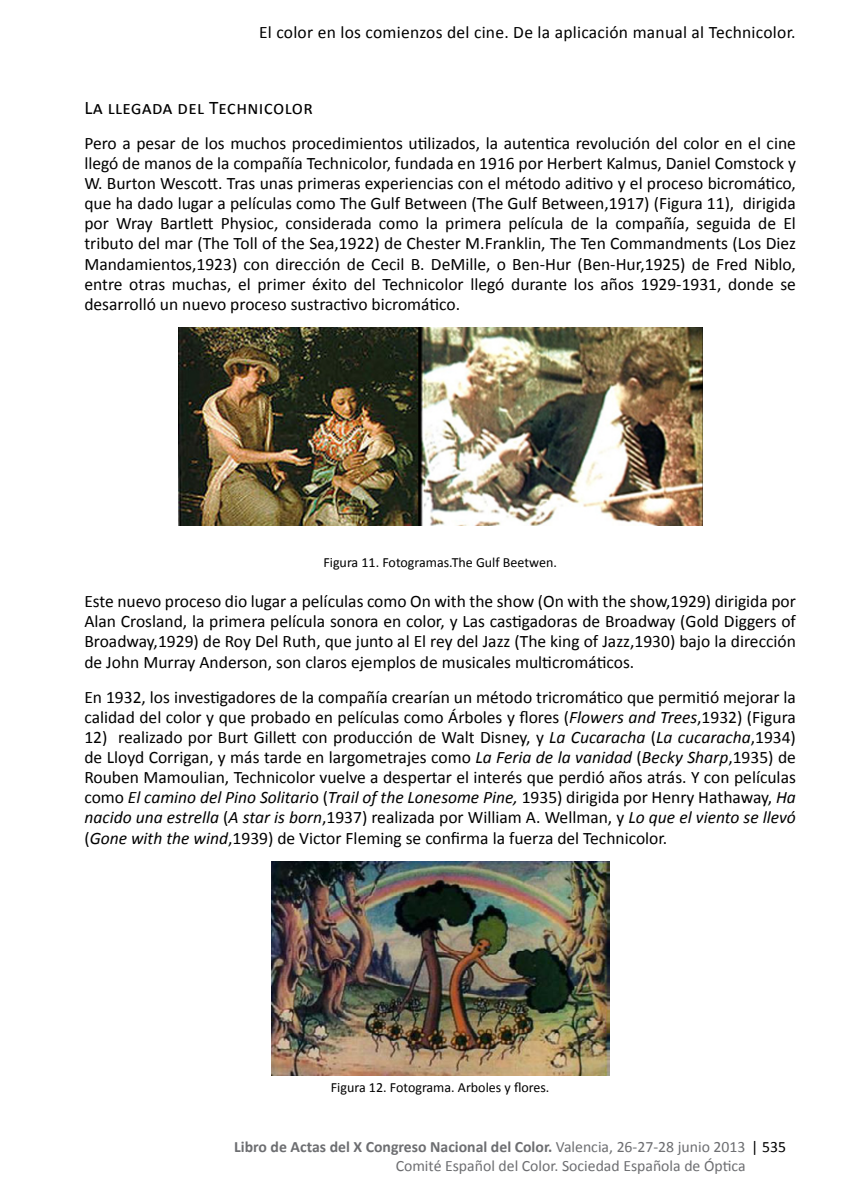
<style>
.page{position:relative;width:859px;height:1191px;background:#fff}
.page>*{position:absolute;margin:0;border:0;box-sizing:border-box;transform-origin:0 0}
.Apartado_2{font:19.25px "Calibri";letter-spacing:.02em;color:#000}
.titulo_castellano{font:17.5px/20.1px "Calibri";color:#000;text-align:justify}
.t1{font:15.75px/18.9px "Calibri";color:#6d6e71}
.Subtitle{font:14px "Calibri";color:#000}
.s1{font-style:italic}
.s2{font-weight:700}
.s3{color:#000}
</style>
<div class="page">
<img style="left:178px;top:327px;width:524px;height:198px">
<img style="left:271px;top:861px;width:338px;height:214px">
<p class="titulo_castellano" style="left:259px;top:22px;width:538px">El color en los comienzos del cine. De la aplicación manual al Technicolor.</p>
<p class="Apartado_2" style="left:84px;top:95px;width:230px">La llegada del Technicolor</p>
<p class="titulo_castellano" style="left:84px;top:133px;width:712px">Pero a pesar de los muchos procedimientos utilizados, la autentica revolución del color en el cine llegó de manos de la compañía Technicolor, fundada en 1916 por Herbert Kalmus, Daniel Comstock y W. Burton Wescott. Tras unas primeras experiencias con el método aditivo y el proceso bicromático, que ha dado lugar a películas como The Gulf Between (The Gulf Between,1917) (Figura 11), dirigida por Wray Bartlett Physioc, considerada como la primera película de la compañía, seguida de El tributo del mar (The Toll of the Sea,1922) de Chester M.Franklin, The Ten Commandments (Los Diez Mandamientos,1923) con dirección de Cecil B. DeMille, o Ben-Hur (Ben-Hur,1925) de Fred Niblo, entre otras muchas, el primer éxito del Technicolor llegó durante los años 1929-1931, donde se desarrolló un nuevo proceso sustractivo bicromático.</p>
<p class="Subtitle" style="left:323px;top:554px;width:235px">Figura 11. Fotogramas.The Gulf Beetwen.</p>
<p class="titulo_castellano" style="left:84px;top:591px;width:713px">Este nuevo proceso dio lugar a películas como On with the show (On with the show,1929) dirigida por Alan Crosland, la primera película sonora en color, y Las castigadoras de Broadway (Gold Diggers of Broadway,1929) de Roy Del Ruth, que junto al El rey del Jazz (The king of Jazz,1930) bajo la dirección de John Murray Anderson, son claros ejemplos de musicales multicromáticos.</p>
<p class="titulo_castellano" style="left:84px;top:687px;width:712px">En 1932, los investigadores de la compañía crearían un método tricromático que permitió mejorar la calidad del color y que probado en películas como Árboles y flores (<span class="s1">Flowers and Trees</span>,1932) (Figura</p>
<p class="titulo_castellano" style="left:84px;top:727px;width:712px">12) realizado por Burt Gillett con producción de Walt Disney, y <span class="s1">La Cucaracha</span> (<span class="s1">La cucaracha</span>,1934) de Lloyd Corrigan, y más tarde en largometrajes como <span class="s1">La Feria de la vanidad</span> (<span class="s1">Becky Sharp</span>,1935) de Rouben Mamoulian, Technicolor vuelve a despertar el interés que perdió años atrás. Y con películas como <span class="s1">El camino del Pino Solitari</span>o (<span class="s1">Trail of the Lonesome Pine,</span> 1935) dirigida por Henry Hathaway, <span class="s1">Ha nacido una estrella</span> (<span class="s1">A star is born</span>,1937) realizada por William A. Wellman, y <span class="s1">Lo que el viento se llevó </span>(<span class="s1">Gone with the wind</span>,1939) de Victor Fleming se confirma la fuerza del Technicolor.</p>
<p class="Subtitle" style="left:331px;top:1079px;width:220px">Figura 12. Fotograma. Arboles y flores.</p>
<p class="t1" style="left:395px;top:1137px;width:391px;text-indent:-161px"><span class="s2">Libro de Actas del X Congreso Nacional del Color.</span> Valencia, 26-27-28 junio 2013 <span class="s3">| 535<br></span>Comité Español del Color. Sociedad Española de Óptica</p>
</div>
